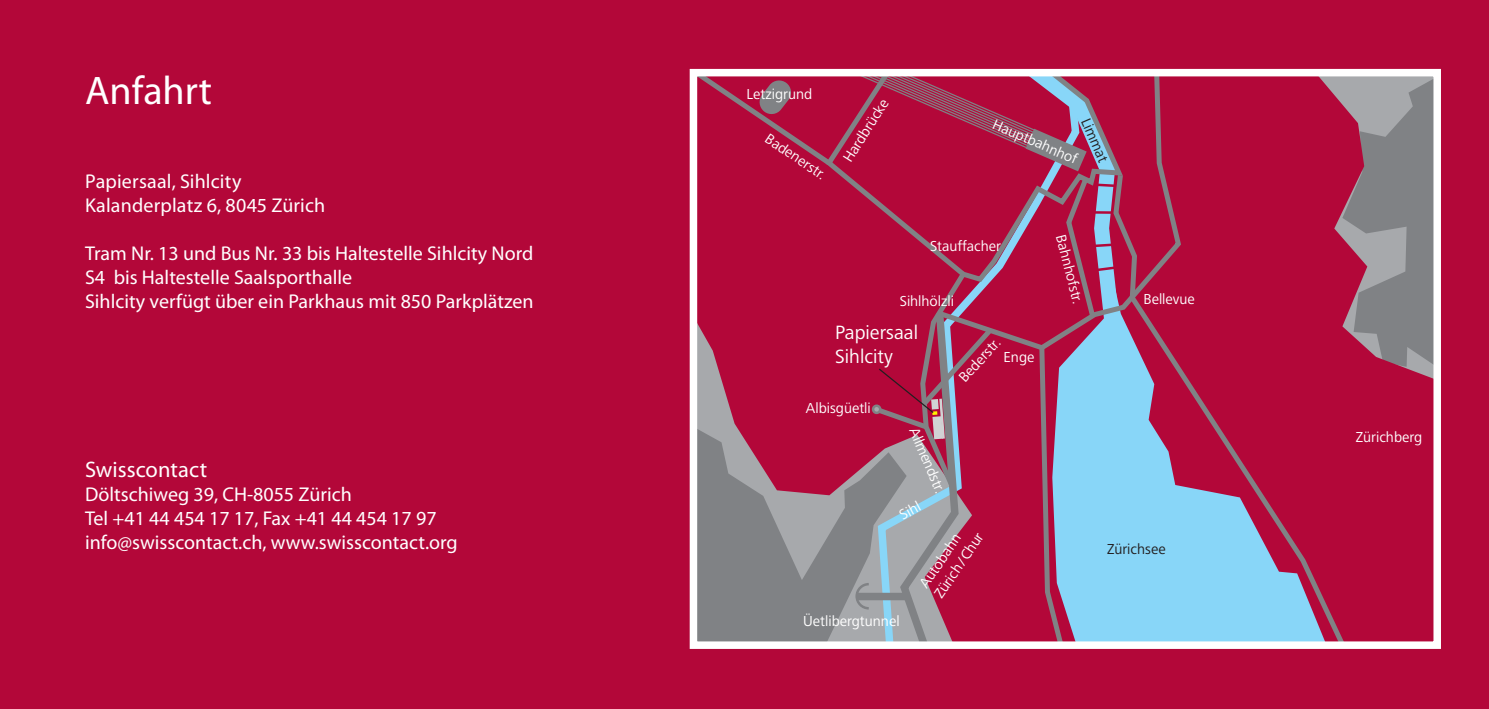
<style>
.page{position:relative;width:1489px;height:709px;background:#fff}
.page>*{position:absolute;margin:0;border:0;box-sizing:border-box;transform-origin:0 0}
.Headline_white{font:40px "Myriad Pro";color:#fff}
.Copy_white{font:22.5px "Myriad Pro";letter-spacing:.005em;color:#fff}
.Copy_white-2{font:20px "Myriad Pro";color:#fff}
.t1{font:20px/24px "Frutiger Next LT";color:#fff}
.t2{font:15px/18px "Frutiger Next LT";color:#fff}
.t3{font:15px "Frutiger Next LT";color:#231f20}
</style>
<div class="page">
<div style="left:0;top:0;width:1488px;height:709px;background:#b30739"></div>
<svg style="left:1320px;top:78px;width:111px;height:300px;fill:#808285"></svg>
<svg style="left:1154px;top:78px;width:10px;height:92px"></svg>
<svg style="left:1129px;top:170px;width:224px;height:470px"></svg>
<svg style="left:698px;top:78px;width:431px;height:562px"></svg>
<div style="left:689px;top:69px;width:751px;height:580px;border:8px solid #fff"></div>
<p class="Headline_white" style="left:85px;top:66px;width:129px">Anfahrt</p>
<p class="Copy_white-2" style="left:85px;top:169px;width:158px">Papiersaal, Sihlcity</p>
<p class="Copy_white-2" style="left:85px;top:193px;width:242px">Kalanderplatz 6, 8045 Zürich</p>
<p class="Copy_white-2" style="left:85px;top:241px;width:450px">Tram Nr. 13 und Bus Nr. 33 bis Haltestelle Sihlcity Nord</p>
<p class="Copy_white-2" style="left:85px;top:265px;width:268px">S4 bis Haltestelle Saalsporthalle</p>
<p class="Copy_white-2" style="left:85px;top:289px;width:450px">Sihlcity verfügt über ein Parkhaus mit 850 Parkplätzen</p>
<p class="Copy_white" style="left:85px;top:455px;width:124px">Swisscontact</p>
<p class="Copy_white-2" style="left:85px;top:481px;width:268px">Döltschiweg 39, CH-8055 Zürich</p>
<p class="Copy_white-2" style="left:85px;top:505px;width:353px">Tel +41 44 454 17 17, Fax +41 44 454 17 97</p>
<p class="Copy_white-2" style="left:85px;top:529px;width:374px">info@swisscontact.ch, www.swisscontact.org</p>
<p class="t2" style="left:746px;top:85px;width:67px">Letzigrund</p>
<p class="t2" style="left:771px;top:129px;width:71px;rotate:34deg">Badenerstr.</p>
<p class="t2" style="left:839px;top:156px;width:74px;rotate:-58deg">Hardbrücke</p>
<p class="t3" style="left:1093px;top:115px;width:48px;rotate:67deg">Limmat</p>
<p class="t2" style="left:997px;top:115px;width:92px;rotate:24deg">Hauptbahnhof</p>
<p class="t2" style="left:930px;top:237px;width:73px">Stauffacher</p>
<p class="t2" style="left:899px;top:292px;width:56px">Sihlhölzli</p>
<p class="t1" style="left:835px;top:321px;width:84px">Papiersaal<br>Sihlcity</p>
<p class="t2" style="left:954px;top:374px;width:56px;rotate:-48deg">Bederstr.</p>
<p class="t2" style="left:1003px;top:348px;width:32px">Enge</p>
<p class="t2" style="left:1069px;top:232px;width:73px;rotate:76deg">Bahnhofstr.</p>
<p class="t2" style="left:806px;top:399px;width:66px">Albisgüetli</p>
<p class="t2" style="left:921px;top:424px;width:72px;rotate:67deg">Allmendstr.</p>
<p class="t2" style="left:1143px;top:290px;width:53px">Bellevue</p>
<p class="t2" style="left:896px;top:507px;width:23px;rotate:-28deg">Sihl</p>
<p class="t2" style="left:915px;top:581px;width:77px;rotate:-56deg">Autobahn<br>Zürich /Chur</p>
<p class="t3" style="left:1106px;top:541px;width:60px">Zürichsee</p>
<p class="t2" style="left:803px;top:612px;width:98px">Üetlibergtunnel</p>
<p class="t2" style="left:1355px;top:428px;width:68px">Zürichberg</p>
</div>
